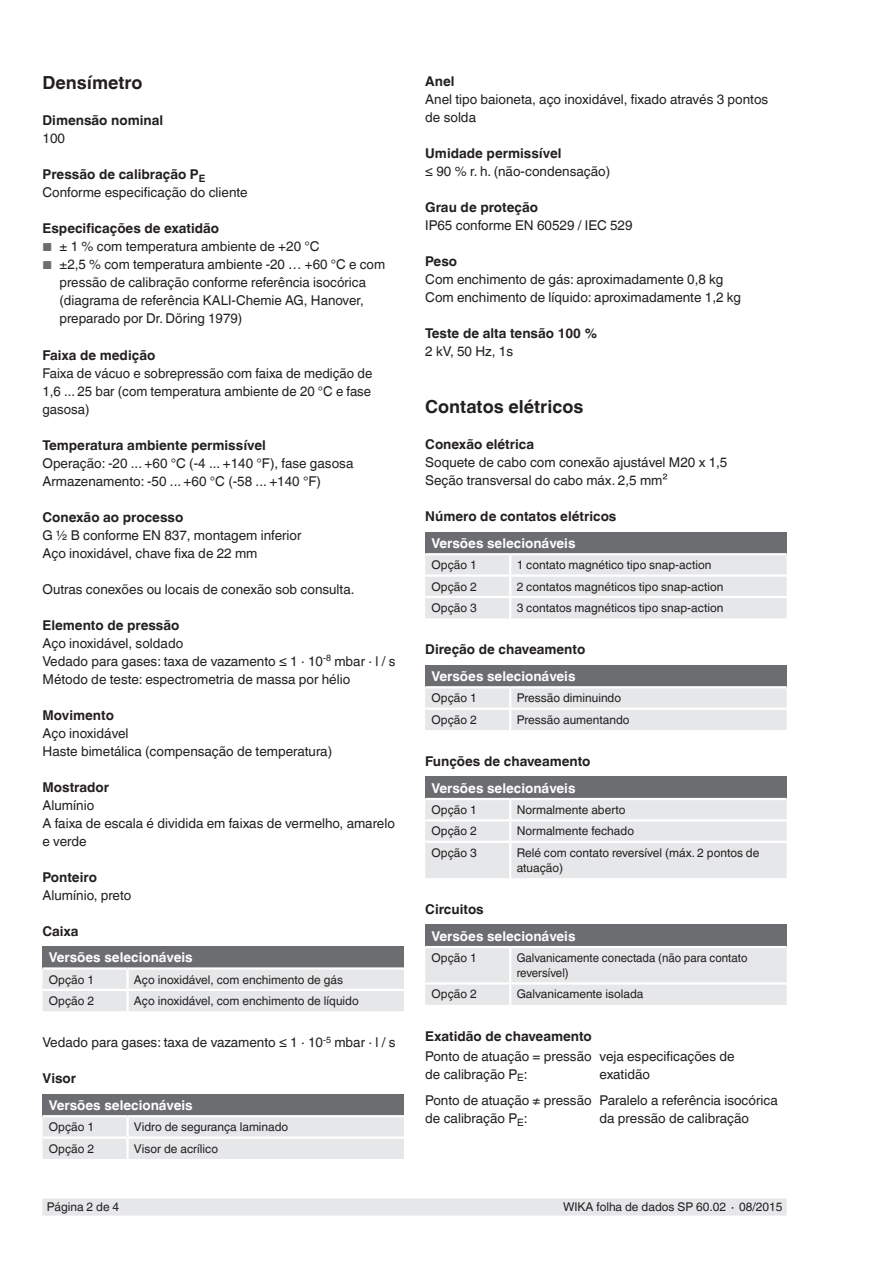
<style>
.page{position:relative;width:893px;height:1263px;background:#fff}
.page>*{position:absolute;margin:0;border:0;box-sizing:border-box;transform-origin:0 0}
.t1{font:700 18px "Helvetica World";color:#231f20}
.t2{font:13.5px/18px "Helvetica World";color:#231f20}
.t3{font:700 13.5px "Helvetica World";color:#231f20}
.t4{font:700 13.5px "Helvetica World";color:#fff}
.t5{font:12px/15px "Helvetica World";color:#231f20}
.t6{font:12px/15px "Helvetica World";color:#231f20;scale:.96 1}
.s1{font-weight:700}
.s2{font-size:11.55px;color:#6c6d70}
</style>
<div class="page">
<div style="left:43px;top:1198px;width:744px;height:17px;background:#e6e7e9"></div>
<div style="left:43px;top:946px;width:361px;height:22px;background:#6c6d70"></div>
<div style="left:43px;top:970px;width:361px;height:41px;background:#e6e7e9"></div>
<hr style="left:43px;top:967px;width:85px;height:3px;background:#fff">
<hr style="left:128px;top:967px;width:276px;height:3px;background:#fff">
<hr style="left:126px;top:970px;width:3px;height:19px;background:#fff">
<hr style="left:43px;top:989px;width:85px;height:2px;background:#fff">
<hr style="left:128px;top:989px;width:276px;height:2px;background:#fff">
<hr style="left:126px;top:991px;width:3px;height:20px;background:#fff">
<div style="left:43px;top:1094px;width:361px;height:22px;background:#6c6d70"></div>
<div style="left:43px;top:1117px;width:361px;height:42px;background:#e6e7e9"></div>
<hr style="left:43px;top:1115px;width:85px;height:2px;background:#fff">
<hr style="left:128px;top:1115px;width:276px;height:2px;background:#fff">
<hr style="left:126px;top:1117px;width:3px;height:19px;background:#fff">
<hr style="left:43px;top:1136px;width:85px;height:3px;background:#fff">
<hr style="left:128px;top:1136px;width:276px;height:3px;background:#fff">
<hr style="left:126px;top:1139px;width:3px;height:20px;background:#fff">
<div style="left:425px;top:532px;width:362px;height:22px;background:#6c6d70"></div>
<hr style="left:425px;top:553px;width:85px;height:2px;background:#fff">
<hr style="left:510px;top:553px;width:277px;height:2px;background:#fff">
<svg style="left:425px;top:554px;width:362px;height:64px;background:#e7e8ea"></svg>
<hr style="left:425px;top:596px;width:85px;height:2px;background:#fff">
<hr style="left:510px;top:596px;width:277px;height:2px;background:#fff">
<hr style="left:509px;top:598px;width:2px;height:20px;background:#fff">
<div style="left:425px;top:665px;width:362px;height:22px;background:#6c6d70"></div>
<hr style="left:425px;top:686px;width:85px;height:2px;background:#fff">
<hr style="left:510px;top:686px;width:277px;height:2px;background:#fff">
<div style="left:425px;top:687px;width:362px;height:43px;background:#e6e7e9"></div>
<hr style="left:425px;top:707px;width:85px;height:3px;background:#fff">
<hr style="left:510px;top:707px;width:277px;height:3px;background:#fff">
<hr style="left:509px;top:710px;width:2px;height:20px;background:#fff">
<div style="left:425px;top:776px;width:362px;height:23px;background:#6c6d70"></div>
<hr style="left:425px;top:798px;width:85px;height:2px;background:#fff">
<hr style="left:510px;top:798px;width:277px;height:2px;background:#fff">
<div style="left:425px;top:800px;width:362px;height:78px;background:#e6e7e9"></div>
<hr style="left:425px;top:819px;width:85px;height:2px;background:#fff">
<hr style="left:510px;top:819px;width:277px;height:2px;background:#fff">
<hr style="left:509px;top:821px;width:2px;height:20px;background:#fff">
<hr style="left:425px;top:841px;width:85px;height:2px;background:#fff">
<hr style="left:510px;top:841px;width:277px;height:2px;background:#fff">
<hr style="left:509px;top:843px;width:2px;height:35px;background:#fff">
<div style="left:425px;top:925px;width:362px;height:22px;background:#6c6d70"></div>
<div style="left:425px;top:948px;width:362px;height:57px;background:#e6e7e9"></div>
<hr style="left:425px;top:946px;width:85px;height:2px;background:#fff">
<hr style="left:510px;top:946px;width:277px;height:2px;background:#fff">
<hr style="left:509px;top:948px;width:2px;height:34px;background:#fff">
<hr style="left:425px;top:982px;width:85px;height:2px;background:#fff">
<hr style="left:510px;top:982px;width:277px;height:2px;background:#fff">
<hr style="left:509px;top:984px;width:2px;height:21px;background:#fff">
<h1 class="t1" style="left:43px;top:73px;width:102px">Densímetro</h1>
<p class="t3" style="left:43px;top:113px;width:122px">Dimensão nominal</p>
<p class="t2" style="left:43px;top:130px;width:24px">100</p>
<p class="t2" style="left:43px;top:166px;width:207px"><span class="s1">Pressão de calibração P</span><sub>E<br></sub>Conforme especificação do cliente</p>
<p class="t3" style="left:43px;top:221px;width:178px">Especificações de exatidão</p>
<p class="t2" style="left:43px;top:238px;width:279px"><span class="s2">■</span> ± 1 % com temperatura ambiente de +20 °C</p>
<p class="t2" style="left:60px;top:256px;width:327px;text-indent:-17px"><span class="s2">■</span> ±2,5 % com temperatura ambiente -20 … +60 °C e com pressão de calibração conforme referência isocórica (diagrama de referência KALI-Chemie AG, Hanover, preparado por Dr. Döring 1979)</p>
<p class="t3" style="left:43px;top:347px;width:114px">Faixa de medição</p>
<p class="t2" style="left:43px;top:364px;width:331px;text-align:justify">Faixa de vácuo e sobrepressão com faixa de medição de 1,6 ... 25 bar (com temperatura ambiente de 20 °C e fase gasosa)</p>
<p class="t3" style="left:43px;top:437px;width:225px">Temperatura ambiente permissível</p>
<p class="t2" style="left:43px;top:454px;width:312px">Operação: -20 ... +60 °C (-4 ... +140 °F), fase gasosa<br>Armazenamento: -50 ... +60 °C (-58 ... +140 °F)</p>
<p class="t3" style="left:43px;top:509px;width:142px">Conexão ao processo</p>
<p class="t2" style="left:43px;top:526px;width:260px">G ½ B conforme EN 837, montagem inferior<br>Aço inoxidável, chave fixa de 22 mm</p>
<p class="t2" style="left:43px;top:580px;width:313px">Outras conexões ou locais de conexão sob consulta.</p>
<p class="t3" style="left:43px;top:617px;width:138px">Elemento de pressão</p>
<p class="t2" style="left:43px;top:634px;width:354px">Aço inoxidável, soldado<br>Vedado para gases: taxa de vazamento ≤ 1 · 10<sup>-8</sup> mbar · l / s<br>Método de teste: espectrometria de massa por hélio</p>
<p class="t3" style="left:43px;top:707px;width:73px">Movimento</p>
<p class="t2" style="left:43px;top:724px;width:291px">Aço inoxidável<br>Haste bimetálica (compensação de temperatura)</p>
<p class="t3" style="left:43px;top:779px;width:68px">Mostrador</p>
<p class="t2" style="left:43px;top:796px;width:354px">Alumínio<br>A faixa de escala é dividida em faixas de vermelho, amarelo e verde</p>
<p class="t3" style="left:43px;top:869px;width:56px">Ponteiro</p>
<p class="t2" style="left:43px;top:886px;width:90px">Alumínio, preto</p>
<p class="t3" style="left:43px;top:923px;width:38px">Caixa</p>
<p class="t4" style="left:49px;top:949px;width:145px">Versões selecionáveis</p>
<p class="t5" style="left:49px;top:972px;width:47px">Opção 1</p>
<p class="t5" style="left:134px;top:972px;width:211px">Aço inoxidável, com enchimento de gás</p>
<p class="t5" style="left:49px;top:993px;width:47px">Opção 2</p>
<p class="t5" style="left:134px;top:993px;width:226px">Aço inoxidável, com enchimento de líquido</p>
<p class="t2" style="left:43px;top:1033px;width:354px">Vedado para gases: taxa de vazamento ≤ 1 · 10<sup>-5</sup> mbar · l / s</p>
<p class="t3" style="left:43px;top:1071px;width:35px">Visor</p>
<p class="t4" style="left:49px;top:1097px;width:145px">Versões selecionáveis</p>
<p class="t5" style="left:49px;top:1119px;width:47px">Opção 1</p>
<p class="t5" style="left:134px;top:1119px;width:156px">Vidro de segurança laminado</p>
<p class="t5" style="left:49px;top:1141px;width:47px">Opção 2</p>
<p class="t5" style="left:134px;top:1141px;width:86px">Visor de acrílico</p>
<p class="t3" style="left:425px;top:74px;width:31px">Anel</p>
<p class="t2" style="left:425px;top:91px;width:345px">Anel tipo baioneta, aço inoxidável, fixado através 3 pontos de solda</p>
<p class="t3" style="left:425px;top:146px;width:138px">Umidade permissível</p>
<p class="t2" style="left:425px;top:163px;width:186px">≤ 90 % r. h. (não-condensação)</p>
<p class="t3" style="left:425px;top:200px;width:114px">Grau de proteção</p>
<p class="t2" style="left:425px;top:217px;width:209px">IP65 conforme EN 60529 / IEC 529</p>
<p class="t3" style="left:425px;top:254px;width:33px">Peso</p>
<p class="t2" style="left:425px;top:271px;width:317px">Com enchimento de gás: aproximadamente 0,8 kg<br>Com enchimento de líquido: aproximadamente 1,2 kg</p>
<p class="t3" style="left:425px;top:326px;width:173px">Teste de alta tensão 100 %</p>
<p class="t2" style="left:425px;top:343px;width:89px">2 kV, 50 Hz, 1s</p>
<h1 class="t1" style="left:425px;top:396px;width:160px">Contatos elétricos</h1>
<p class="t3" style="left:425px;top:437px;width:110px">Conexão elétrica</p>
<p class="t2" style="left:425px;top:454px;width:304px">Soquete de cabo com conexão ajustável M20 x 1,5<br>Seção transversal do cabo máx. 2,5 mm²</p>
<p class="t3" style="left:425px;top:509px;width:193px">Número de contatos elétricos</p>
<p class="t4" style="left:432px;top:535px;width:145px">Versões selecionáveis</p>
<p class="t5" style="left:432px;top:558px;width:47px">Opção 1</p>
<p class="t5" style="left:517px;top:558px;width:196px">1 contato magnético tipo snap-action</p>
<p class="t5" style="left:432px;top:579px;width:47px">Opção 2</p>
<p class="t5" style="left:517px;top:579px;width:208px">2 contatos magnéticos tipo snap-action</p>
<p class="t5" style="left:432px;top:600px;width:47px">Opção 3</p>
<p class="t5" style="left:517px;top:600px;width:208px">3 contatos magnéticos tipo snap-action</p>
<p class="t3" style="left:425px;top:642px;width:162px">Direção de chaveamento</p>
<p class="t4" style="left:432px;top:668px;width:145px">Versões selecionáveis</p>
<p class="t5" style="left:432px;top:691px;width:47px">Opção 1</p>
<p class="t5" style="left:517px;top:691px;width:106px">Pressão diminuindo</p>
<p class="t5" style="left:432px;top:712px;width:47px">Opção 2</p>
<p class="t5" style="left:517px;top:712px;width:114px">Pressão aumentando</p>
<p class="t3" style="left:425px;top:753px;width:167px">Funções de chaveamento</p>
<p class="t4" style="left:432px;top:780px;width:145px">Versões selecionáveis</p>
<p class="t5" style="left:432px;top:802px;width:47px">Opção 1</p>
<p class="t5" style="left:517px;top:802px;width:110px">Normalmente aberto</p>
<p class="t5" style="left:432px;top:824px;width:47px">Opção 2</p>
<p class="t5" style="left:517px;top:824px;width:119px">Normalmente fechado</p>
<p class="t5" style="left:432px;top:845px;width:47px">Opção 3</p>
<p class="t5" style="left:517px;top:845px;width:244px">Relé com contato reversível (máx. 2 pontos de atuação)</p>
<p class="t3" style="left:425px;top:901px;width:60px">Circuitos</p>
<p class="t4" style="left:432px;top:928px;width:145px">Versões selecionáveis</p>
<p class="t5" style="left:432px;top:950px;width:47px">Opção 1</p>
<p class="t6" style="left:517px;top:950px;width:242px">Galvanicamente conectada (não para contato reversível)</p>
<p class="t5" style="left:432px;top:987px;width:47px">Opção 2</p>
<p class="t5" style="left:517px;top:987px;width:128px">Galvanicamente isolada</p>
<p class="t3" style="left:425px;top:1028px;width:168px">Exatidão de chaveamento</p>
<p class="t2" style="left:425px;top:1047px;width:168px">Ponto de atuação = pressão de calibração P<sub>E</sub>:</p>
<p class="t2" style="left:600px;top:1047px;width:137px">veja especificações de exatidão</p>
<p class="t2" style="left:425px;top:1092px;width:168px">Ponto de atuação ≠ pressão de calibração P<sub>E</sub>:</p>
<p class="t2" style="left:600px;top:1092px;width:180px">Paralelo a referência isocórica da pressão de calibração</p>
<p class="t5" style="left:47px;top:1200px;width:74px">Página 2 de 4</p>
<p class="t5" style="left:563px;top:1200px;width:221px">WIKA folha de dados SP 60.02 ∙ 08/2015</p>
</div>
